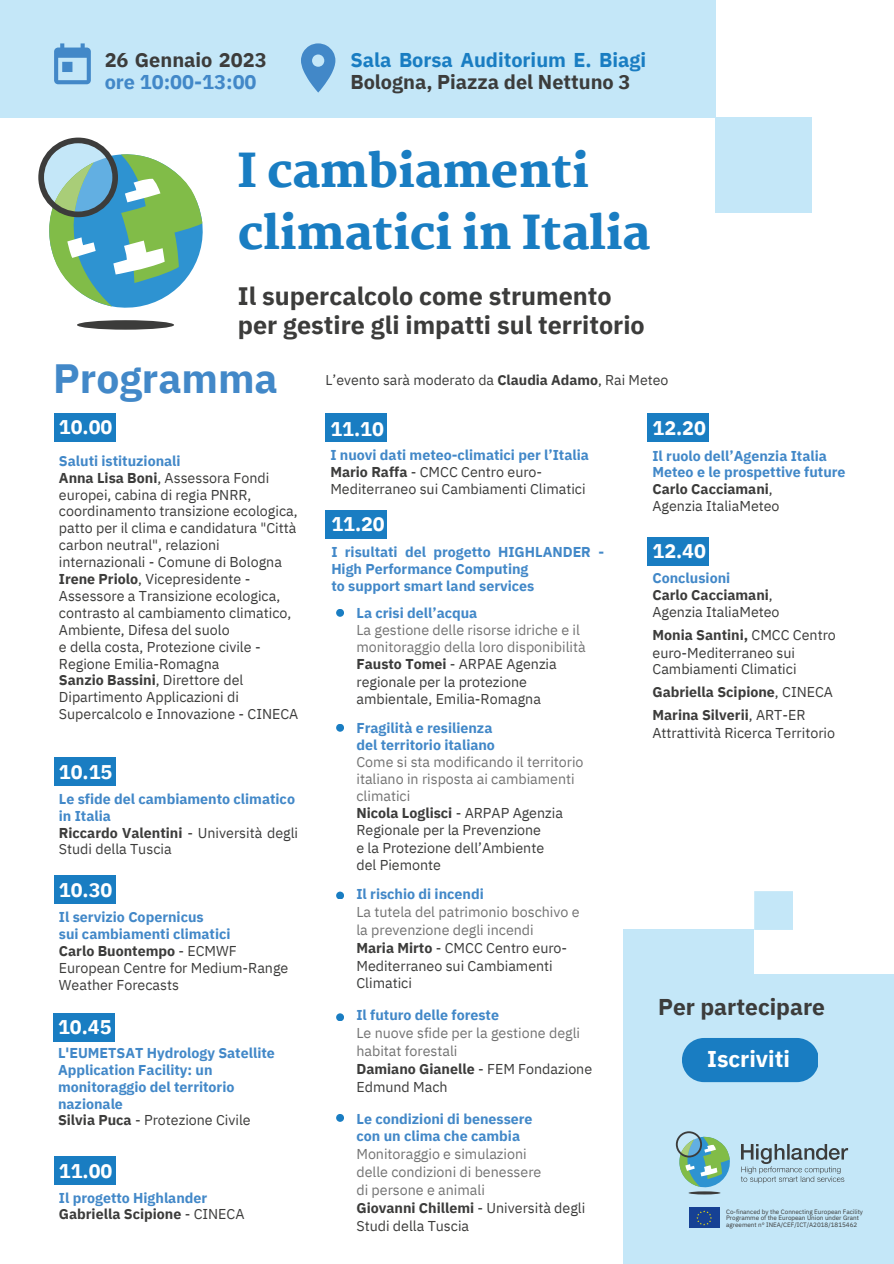
<style>
.page{position:relative;width:894px;height:1264px;background:#fff}
.page>*{position:absolute;margin:0;border:0;box-sizing:border-box;transform-origin:0 0}
.t1{font:800 45.9px/61.9px "Martel";color:#197dc2}
.t2{font:700 40.8px "IBM Plex Sans";color:#4288c8}
.t3{font:700 25.2px/29.2px "IBM Plex Sans";color:#3c3c3b}
.t4{font:700 22.8px "IBM Plex Sans";color:#3c3c3b}
.t5{font:700 22.8px "IBM Plex Sans";color:#fff}
.t6{font:700 19.95px "IBM Plex Sans";color:#3c3c3b}
.t7{font:700 19.95px "IBM Plex Sans";color:#197dc2}
.t8{font:700 19.95px "IBM Plex Sans";color:#4288c8}
.t9{font:700 19.8px "IBM Plex Sans";color:#fff}
.t10{font:14.25px/17px "IBM Plex Sans";color:#3c3c3b}
.t11{font:700 14.25px/17px "IBM Plex Sans";color:#4288c8}
.t12{font:14.25px/17.9px "IBM Plex Sans";color:#737373}
.t13{font:700 14.25px/22.5px "IBM Plex Sans";color:#3c3c3b}
.t14{font:14.1px "IBM Plex Sans";color:#3c3c3b}
.t15{font:6.3px/6.8px "IBM Plex Sans";color:#3c3c3b}
.s1{font-weight:700}
.s2{font-weight:700;color:#4288c8}
.s3{color:#3c3c3b}
.s4{font-weight:400;color:#3c3c3b}
.s5{font-weight:400}
.s6{font-weight:700;color:#3c3c3b}
.s7{color:#737373}
</style>
<div class="page">
<div style="left:54px;top:413px;width:62px;height:29px;background:#197dc2"></div>
<div style="left:54px;top:757px;width:62px;height:28px;background:#197dc2"></div>
<div style="left:54px;top:875px;width:62px;height:29px;background:#197dc2"></div>
<div style="left:54px;top:1155px;width:62px;height:29px;background:#197dc2"></div>
<div style="left:77px;top:320px;width:97px;height:10px;background:#3c3c3b;border-radius:50%"></div>
<svg style="left:38px;top:138px;width:165px;height:170px"></svg>
<div style="left:325px;top:510px;width:62px;height:29px;background:#197dc2"></div>
<div style="left:336px;top:609px;width:7px;height:7px;background:#197dc2;border-radius:50%"></div>
<div style="left:336px;top:723px;width:7px;height:8px;background:#197dc2;border-radius:50%"></div>
<div style="left:0;top:0;width:715px;height:117px;background:#c4e7f8"></div>
<div style="left:715px;top:117px;width:96px;height:96px;background:#c4e7f8"></div>
<svg style="left:54px;top:43px;width:37px;height:41px"></svg>
<svg style="left:301px;top:43px;width:34px;height:50px"></svg>
<div style="left:623px;top:929px;width:270px;height:334px;background:#c4e7f8"></div>
<div style="left:754px;top:907px;width:139px;height:66px;background:#fff"></div>
<div style="left:754px;top:891px;width:38px;height:38px;background:#c4e7f8"></div>
<div style="left:688px;top:1207px;width:31px;height:20px;background:#164194"></div>
<svg style="left:696px;top:1210px;width:15px;height:15px"></svg>
<svg style="left:741px;top:1144px;width:106px;height:39px"></svg>
<hr style="left:688px;top:1191px;width:32px;height:3px;background:#3c3c3b;border-radius:50%">
<svg style="left:675px;top:1131px;width:55px;height:57px"></svg>
<div style="left:646px;top:413px;width:62px;height:29px;background:#197dc2"></div>
<div style="left:646px;top:537px;width:62px;height:28px;background:#197dc2"></div>
<div style="left:336px;top:891px;width:7px;height:8px;background:#197dc2;border-radius:50%"></div>
<div style="left:336px;top:1013px;width:7px;height:7px;background:#197dc2;border-radius:50%"></div>
<div style="left:336px;top:1113px;width:7px;height:8px;background:#197dc2;border-radius:50%"></div>
<div style="left:682px;top:1038px;width:134px;height:44px;background:#197dc2"></div>
<div style="left:53px;top:1013px;width:62px;height:28px;background:#197dc2"></div>
<div style="left:325px;top:413px;width:62px;height:29px;background:#197dc2"></div>
<h3 class="t6" style="left:105px;top:47px;width:163px">26 Gennaio 2023</h3>
<h3 class="t8" style="left:105px;top:68px;width:153px">ore 10:00-13:00</h3>
<h3 class="t7" style="left:350px;top:47px;width:297px">Sala Borsa Auditorium E. Biagi</h3>
<h3 class="t6" style="left:350px;top:68px;width:281px">Bologna, Piazza del Nettuno 3</h3>
<h1 class="t1" style="left:238px;top:140px;width:413px">I cambiamenti climatici in Italia</h1>
<h3 class="t3" style="left:238px;top:280px;width:408px">Il supercalcolo come strumento per gestire gli impatti sul territorio</h3>
<h2 class="t2" style="left:53px;top:351px;width:226px">Programma</h2>
<p class="t14" style="left:325px;top:370px;width:344px">L’evento sarà moderato da <span class="s1">Claudia Adamo</span>, Rai Meteo</p>
<h3 class="t9" style="left:59px;top:414px;width:55px">10.00</h3>
<h3 class="t9" style="left:652px;top:415px;width:55px">12.20</h3>
<h3 class="t9" style="left:330px;top:415px;width:55px">11.10</h3>
<p class="t10" style="left:330px;top:446px;width:260px"><span class="s2">I nuovi dati meteo-climatici per l’Italia<br></span><span class="s1">Mario Raffa</span> - CMCC Centro euro-<br>Mediterraneo sui Cambiamenti Climatici</p>
<p class="t11" style="left:652px;top:446px;width:194px">Il ruolo dell’Agenzia Italia<br>Meteo e le prospettive future<br><span class="s3">Carlo Cacciamani</span><span class="s4">,<br>Agenzia ItaliaMeteo</span></p>
<p class="t10" style="left:59px;top:452px;width:241px"><span class="s2">Saluti istituzionali<br></span><span class="s1">Anna Lisa Boni</span>, Assessora Fondi europei, cabina di regia PNRR, coordinamento transizione ecologica, patto per il clima e candidatura "Città carbon neutral", relazioni internazionali - Comune di Bologna<br><span class="s1">Irene Priolo</span>, Vicepresidente -<br>Assessore a Transizione ecologica, contrasto al cambiamento climatico,<br>Ambiente, Difesa del suolo<br>e della costa, Protezione civile -<br>Regione Emilia-Romagna<br><span class="s1">Sanzio Bassini</span>, Direttore del<br>Dipartimento Applicazioni di<br>Supercalcolo e Innovazione - CINECA</p>
<h3 class="t9" style="left:331px;top:511px;width:55px">11.20</h3>
<h3 class="t9" style="left:652px;top:538px;width:55px">12.40</h3>
<p class="t10" style="left:652px;top:569px;width:129px"><span class="s2">Conclusioni<br></span><span class="s1">Carlo Cacciamani</span>,<br>Agenzia ItaliaMeteo</p>
<p class="t10" style="left:652px;top:625px;width:185px;line-height:17.4px"><span class="s1">Monia Santini,</span> CMCC Centro euro-Mediterraneo sui<br>Cambiamenti Climatici</p>
<p class="t13" style="left:652px;top:680px;width:182px">Gabriella Scipione<span class="s5">, CINECA<br></span>Marina Silverii<span class="s5">, ART-ER</span></p>
<p class="t10" style="left:652px;top:723px;width:184px">Attrattività Ricerca Territorio</p>
<p class="t11" style="left:331px;top:543px;width:274px">I risultati del progetto HIGHLANDER -<br>High Performance Computing<br>to support smart land services</p>
<p class="t11" style="left:356px;top:604px;width:122px">La crisi dell’acqua</p>
<p class="t12" style="left:356px;top:621px;width:231px;line-height:17.1px">La gestione delle risorse idriche e il monitoraggio della loro disponibilità<br><span class="s6">Fausto Tomei</span> <span class="s3">- ARPAE Agenzia regionale per la protezione ambientale, Emilia-Romagna</span></p>
<p class="t11" style="left:356px;top:719px;width:140px">Fragilità e resilienza del territorio italiano</p>
<p class="t10" style="left:356px;top:753px;width:228px"><span class="s7">Come si sta modificando il territorio italiano in risposta ai cambiamenti climatici<br></span><span class="s1">Nicola Loglisci</span> - ARPAP Agenzia<br>Regionale per la Prevenzione<br>e la Protezione dell’Ambiente<br>del Piemonte</p>
<h3 class="t9" style="left:59px;top:758px;width:55px">10.15</h3>
<p class="t11" style="left:59px;top:790px;width:241px">Le sfide del cambiamento climatico in Italia<br><span class="s3">Riccardo Valentini</span> <span class="s4">- Università degli<br>Studi della Tuscia</span></p>
<h3 class="t9" style="left:59px;top:876px;width:55px">10.30</h3>
<p class="t10" style="left:59px;top:908px;width:231px"><span class="s2">Il servizio Copernicus<br>sui cambiamenti climatici<br></span><span class="s1">Carlo Buontempo</span> - ECMWF<br>European Centre for Medium-Range<br>Weather Forecasts</p>
<h3 class="t9" style="left:58px;top:1013px;width:55px">10.45</h3>
<p class="t11" style="left:58px;top:1044px;width:218px">L'EUMETSAT Hydrology Satellite<br>Application Facility: un monitoraggio del territorio nazionale<br><span class="s3">Silvia Puca</span> <span class="s4">- Protezione Civile</span></p>
<h3 class="t9" style="left:59px;top:1158px;width:55px">11.00</h3>
<p class="t11" style="left:59px;top:1188px;width:187px">Il progetto Highlander<br><span class="s3">Gabriella Scipione</span> <span class="s4">- CINECA</span></p>
<p class="t11" style="left:356px;top:885px;width:129px">Il rischio di incendi</p>
<p class="t12" style="left:356px;top:902px;width:225px">La tutela del patrimonio boschivo e la prevenzione degli incendi<br><span class="s6">Maria Mirto</span> <span class="s3">- CMCC Centro euro-<br>Mediterraneo sui Cambiamenti<br>Climatici</span></p>
<p class="t11" style="left:356px;top:1006px;width:144px">Il futuro delle foreste</p>
<p class="t12" style="left:356px;top:1023px;width:237px">Le nuove sfide per la gestione degli habitat forestali<br><span class="s6">Damiano Gianelle</span> <span class="s3">- FEM Fondazione<br>Edmund Mach</span></p>
<p class="t11" style="left:356px;top:1109px;width:178px;line-height:17.9px">Le condizioni di benessere con un clima che cambia</p>
<p class="t12" style="left:356px;top:1144px;width:230px">Monitoraggio e simulazioni<br>delle condizioni di benessere<br>di persone e animali<br><span class="s6">Giovanni Chillemi</span> <span class="s3">- Università degli<br>Studi della Tuscia</span></p>
<h3 class="t4" style="left:658px;top:991px;width:168px">Per partecipare</h3>
<h3 class="t5" style="left:707px;top:1043px;width:84px">Iscriviti</h3>
<p class="t15" style="left:726px;top:1207px;width:138px">Co-financed by the Connecting European Facility<br>Programme of the European Union under Grant agreement n° INEA/CEF/ICT/A2018/1815462</p>
</div>
